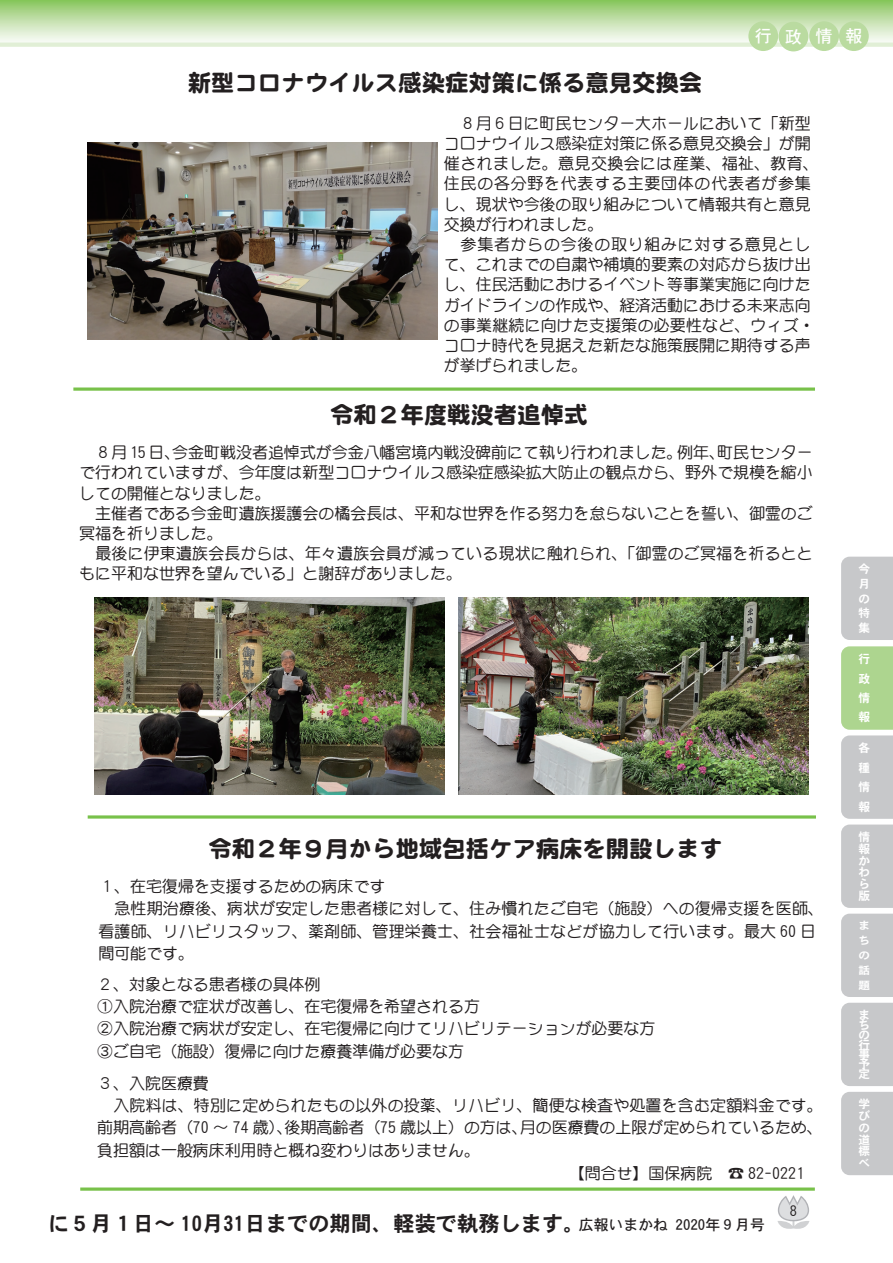
<style>
.page{position:relative;width:893px;height:1263px;background:#fff}
.page>*{position:absolute;margin:0;border:0;box-sizing:border-box;transform-origin:0 0}
.t1{font:23.4px "DF Maru Gothic SB WIN RKSJ H";color:#231f20}
.t2{font:21.3px "DFHS Gothic W7 WIN RKSJ H";color:#231f20}
.t3{font:16.95px "DFHS Gothic W5 WIN RKSJ H";color:#fff}
.t4{font:15.9px/20.2px "DF Maru Gothic Md WIN RKSJ H";color:#231f20}
.t5{font:14.85px "DFHS Gothic W5 WIN RKSJ H";color:#231f20}
.t6{font:14.4px "DF Maru Gothic Md WIN RKSJ H";color:#231f20}
.t7{font:11.7px/11.7px "DFHS Gothic W7 WIN RKSJ H";color:#fff;text-align:justify}
.t8{font:10.5px/14.9px "DFHS Gothic W7 WIN RKSJ H";color:#fff;text-align:justify;scale:1.11 1}
.s1{font-family:"Koz Min Pr 6 N"}
</style>
<div class="page">
<svg style="left:841px;top:646px;width:52px;height:262px;background:#c1cfba"></svg>
<div style="left:841px;top:914px;width:52px;height:83px;background:#c7c8ca"></div>
<div style="left:841px;top:1003px;width:52px;height:83px;background:#c7c8ca"></div>
<div style="left:841px;top:1092px;width:52px;height:83px;background:#c7c8ca"></div>
<div style="left:841px;top:557px;width:52px;height:83px;background:#c7c8ca"></div>
<svg style="left:777px;top:1195px;width:32px;height:34px"></svg>
<svg style="left:0;top:0;width:893px;height:43px;background:#c1e0ab"></svg>
<hr style="left:0;top:43px;width:893px;height:4px;background:#e1efd6">
<div style="left:748px;top:21px;width:30px;height:30px;background:#badba0;border-radius:50%"></div>
<div style="left:779px;top:22px;width:29px;height:29px;background:#badba0;border-radius:50%"></div>
<div style="left:809px;top:21px;width:30px;height:30px;background:#badba0;border-radius:50%"></div>
<div style="left:839px;top:21px;width:30px;height:30px;background:#badba0;border-radius:50%"></div>
<svg style="left:80px;top:1187px;width:735px;height:4px;background:#93cd6e"></svg>
<svg style="left:73px;top:387px;width:742px;height:4px;background:#93cd6e"></svg>
<svg style="left:88px;top:815px;width:728px;height:4px;background:#93cd6e"></svg>
<img style="left:94px;top:598px;width:350px;height:197px">
<img style="left:459px;top:598px;width:350px;height:197px">
<img style="left:88px;top:143px;width:349px;height:196px">
<p class="t3" style="left:755px;top:28px;width:109px">行政情報</p>
<h1 class="t1" style="left:188px;top:71px;width:516px">新型コロナウイルス感染症対策に係る意見交換会</h1>
<p class="t4" style="left:444px;top:113px;width:376px">　８月６日に町民センター大ホールにおいて「新型コロナウイルス感染症対策に係る意見交換会」が開催されました。意見交換会には産業、福祉、教育、住民の各分野を代表する主要団体の代表者が参集し、現状や今後の取り組みについて情報共有と意見交換が行われました。<br>　参集者からの今後の取り組みに対する意見として、これまでの自粛や補填的要素の対応から抜け出し、住民活動におけるイベント等事業実施に向けたガイドラインの作成や、経済活動における未来志向の事業継続に向けた支援策の必要性など、ウィズ・コロナ時代を見据えた新たな施策展開に期待する声が挙げられました。</p>
<h1 class="t1" style="left:330px;top:403px;width:259px">令和２年度戦没者追悼式</h1>
<p class="t4" style="left:79px;top:443px;width:735px">　８月 15 日、今金町戦没者追悼式が今金八幡宮境内戦没碑前にて執り行われました。例年、町民センターで行われていますが、今年度は新型コロナウイルス感染症感染拡大防止の観点から、野外で規模を縮小しての開催となりました。<br>　主催者である今金町遺族援護会の橘会長は、平和な世界を作る努力を怠らないことを誓い、御霊のご冥福を祈りました。<br>　最後に伊東遺族会長からは、年々遺族会員が減っている現状に触れられ、「御霊のご冥福を祈るとともに平和な世界を望んでいる」と謝辞がありました。</p>
<h1 class="t1" style="left:208px;top:837px;width:516px">令和２年９月から地域包括ケア病床を開設します</h1>
<p class="t4" style="left:98px;top:875px;width:727px;line-height:22.4px">１、在宅復帰を支援するための病床です<br>　急性期治療後、病状が安定した患者様に対して、住み慣れたご自宅（施設）への復帰支援を医師、看護師、リハビリスタッフ、薬剤師、管理栄養士、社会福祉士などが協力して行います。最大 60 日間可能です。</p>
<p class="t4" style="left:97px;top:973px;width:560px;line-height:22.4px">２、対象となる患者様の具体例<br>①入院治療で症状が改善し、在宅復帰を希望される方<br>②入院治療で病状が安定し、在宅復帰に向けてリハビリテーションが必要な方<br>③ご自宅（施設）復帰に向けた療養準備が必要な方</p>
<p class="t4" style="left:97px;top:1073px;width:113px">３、入院医療費</p>
<p class="t4" style="left:97px;top:1095px;width:727px">　入院料は、特別に定められたもの以外の投薬、リハビリ、簡便な検査や処置を含む定額料金です。</p>
<p class="t4" style="left:97px;top:1118px;width:727px">前期高齢者（70 ～ 74 歳）、後期高齢者（75 歳以上）の方は、月の医療費の上限が定められているため、</p>
<p class="t4" style="left:97px;top:1140px;width:384px">負担額は一般病床利用時と概ね変わりはありません。</p>
<p class="t4" style="left:569px;top:1163px;width:237px">【問合せ】国保病院　<span class="s1">☎</span> 82-0221</p>
<h2 class="t2" style="left:5px;top:1212px;width:581px">　　に５月１日～ 10月31日までの期間、軽装で執務します。</h2>
<p class="t5" style="left:579px;top:1217px;width:188px">広報いまかね 2020年９月号</p>
<p class="t6" style="left:790px;top:1203px;width:9px">8</p>
<p class="t7" style="left:858px;top:562px;width:13px;line-height:14.5px;text-align:left">今月の特集</p>
<p class="t7" style="left:858px;top:649px;width:13px;line-height:19.5px">行政情報</p>
<p class="t7" style="left:858px;top:738px;width:13px;line-height:19.5px">各種情報</p>
<p class="t7" style="left:858px;top:831px;width:13px">情報かわら版</p>
<p class="t8" style="left:858px;top:918px;width:12px">まちの話題</p>
<p class="t7" style="left:858px;top:1011px;width:13px;line-height:9.8px">まちの行事予定</p>
<p class="t7" style="left:858px;top:1099px;width:13px">学びの道標べ</p>
</div>
